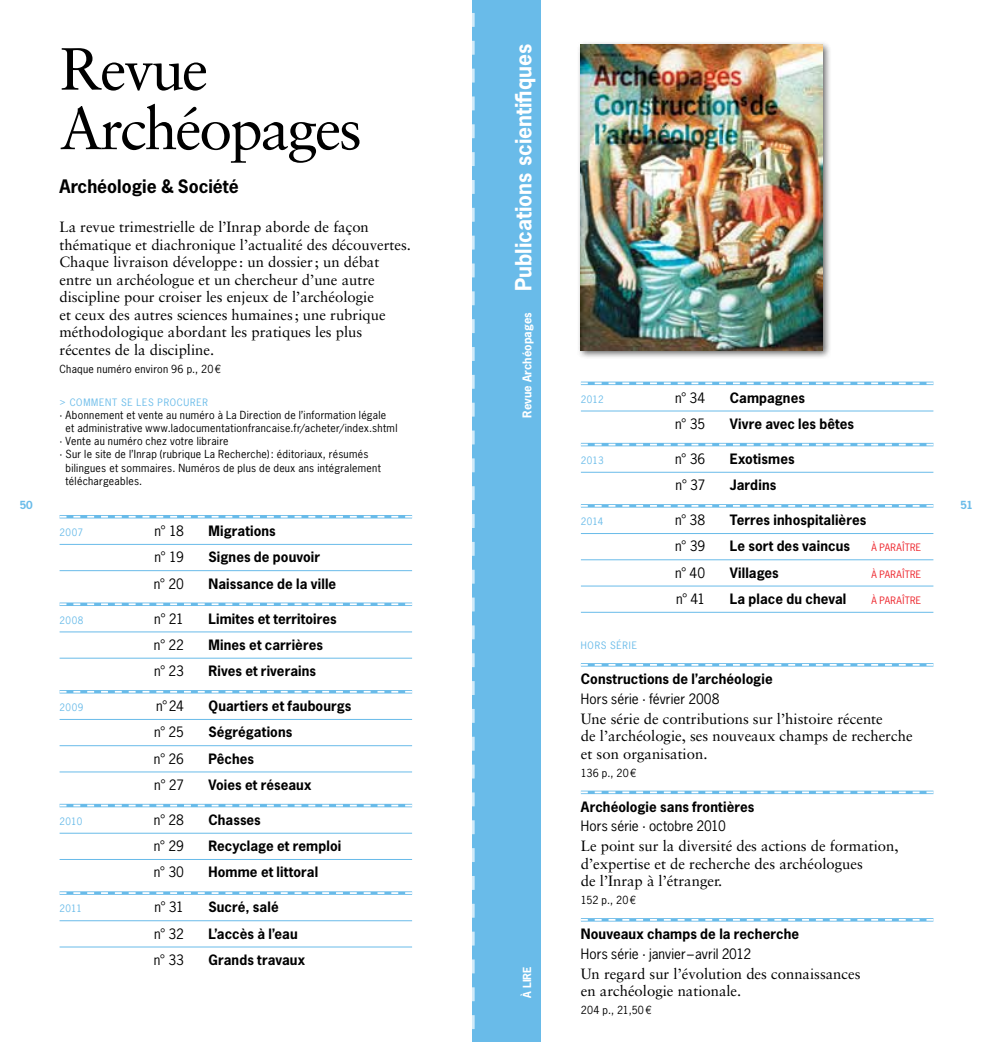
<style>
.page{position:relative;width:993px;height:1042px;background:#fff}
.page>*{position:absolute;margin:0;border:0;box-sizing:border-box;transform-origin:0 0}
.t1{font:59.5px/59.5px "Sabon LT";letter-spacing:-.04em;color:#000}
.t2{font:700 21px "News Gothic LT";color:#fff}
.t3{font:700 17.5px "News Gothic LT";color:#000}
.t4{font:14.88px/17.5px "Sabon LT";color:#000}
.t5{font:700 13.47px/26.2px "News Gothic LT";letter-spacing:.01em;color:#000}
.t6{font:13.47px "News Gothic LT";color:#000}
.t7{font:10.5px "News Gothic LT";letter-spacing:.025em;color:#000}
.t8{font:700 10.5px "News Gothic LT";color:#fff}
.t9{font:700 10.5px "News Gothic LT";color:#69bbe9}
.t10{font:9.62px "News Gothic LT";letter-spacing:.05em;color:#69bbe9}
.t11{font:9.62px "News Gothic LT";color:#ed1d24}
.s1{font-size:11.38px}
.s2{font-weight:700}
.s3{font-weight:400;font-size:9.62px;color:#ed1d24}
.s4{font-weight:400}
</style>
<div class="page">
<div style="left:471px;top:0;width:25px;height:1042px;background:#69bbe9"></div>
<div style="left:496px;top:0;width:45px;height:1042px;background:#69bbe9"></div>
<svg style="left:471px;top:0;width:3px;height:1042px"></svg>
<hr style="left:580px;top:382px;width:353px;height:3px;background:#69bbe9">
<svg style="left:580px;top:382px;width:353px;height:2px"></svg>
<hr style="left:580px;top:411px;width:353px;height:1px;background:#69bbe9">
<hr style="left:580px;top:443px;width:353px;height:3px;background:#69bbe9">
<svg style="left:580px;top:444px;width:353px;height:1px"></svg>
<hr style="left:580px;top:472px;width:353px;height:1px;background:#69bbe9">
<svg style="left:580px;top:504px;width:353px;height:4px"></svg>
<svg style="left:580px;top:505px;width:353px;height:2px"></svg>
<hr style="left:580px;top:533px;width:353px;height:1px;background:#69bbe9">
<hr style="left:580px;top:559px;width:353px;height:1px;background:#69bbe9">
<hr style="left:580px;top:586px;width:353px;height:1px;background:#69bbe9">
<hr style="left:580px;top:612px;width:353px;height:1px;background:#69bbe9">
<hr style="left:580px;top:663px;width:353px;height:3px;background:#69bbe9">
<svg style="left:580px;top:664px;width:353px;height:2px"></svg>
<svg style="left:580px;top:790px;width:353px;height:4px"></svg>
<svg style="left:580px;top:791px;width:353px;height:2px"></svg>
<hr style="left:580px;top:918px;width:353px;height:3px;background:#69bbe9">
<svg style="left:580px;top:919px;width:353px;height:2px"></svg>
<div style="left:576px;top:40px;width:255px;height:319px;background:#000;opacity:.6"></div>
<img style="left:580px;top:44px;width:242px;height:306px">
<hr style="left:60px;top:515px;width:352px;height:3px;background:#69bbe9">
<svg style="left:60px;top:516px;width:352px;height:1px"></svg>
<hr style="left:60px;top:544px;width:352px;height:1px;background:#69bbe9">
<hr style="left:60px;top:570px;width:352px;height:1px;background:#69bbe9">
<svg style="left:60px;top:602px;width:352px;height:4px"></svg>
<svg style="left:60px;top:603px;width:352px;height:2px"></svg>
<hr style="left:60px;top:631px;width:352px;height:1px;background:#69bbe9">
<hr style="left:60px;top:658px;width:352px;height:1px;background:#69bbe9">
<hr style="left:60px;top:690px;width:352px;height:3px;background:#69bbe9">
<svg style="left:60px;top:691px;width:352px;height:1px"></svg>
<hr style="left:60px;top:719px;width:352px;height:1px;background:#69bbe9">
<hr style="left:60px;top:745px;width:352px;height:1px;background:#69bbe9">
<hr style="left:60px;top:771px;width:352px;height:1px;background:#69bbe9">
<hr style="left:60px;top:804px;width:352px;height:3px;background:#69bbe9">
<svg style="left:60px;top:804px;width:352px;height:2px"></svg>
<hr style="left:60px;top:833px;width:352px;height:1px;background:#69bbe9">
<hr style="left:60px;top:859px;width:352px;height:1px;background:#69bbe9">
<svg style="left:60px;top:891px;width:352px;height:4px"></svg>
<svg style="left:60px;top:892px;width:352px;height:2px"></svg>
<hr style="left:60px;top:920px;width:352px;height:1px;background:#69bbe9">
<hr style="left:60px;top:946px;width:352px;height:1px;background:#69bbe9">
<h2 class="t2" style="left:509px;top:418px;width:375px;rotate:-90deg"><span class="s1">Revue Archéopages</span> Publications scientifiques</h2>
<h1 class="t1" style="left:60px;top:39px;width:304px">Revue<br>Archéopages</h1>
<p class="t3" style="left:60px;top:175px;width:181px">Archéologie &amp; Société</p>
<p class="t4" style="left:60px;top:218px;width:353px">La revue trimestrielle de l’Inrap aborde de façon thématique et diachronique l’actualité des découvertes.<br>Chaque livraison développe : un dossier; un débat entre un archéologue et un chercheur d’une autre discipline pour croiser les enjeux de l’archéologie<br>et ceux des autres sciences humaines; une rubrique méthodologique abordant les pratiques les plus récentes de la discipline.</p>
<p class="t7" style="left:60px;top:362px;width:163px">Chaque numéro environ 96 p., 20€</p>
<p class="t10" style="left:60px;top:396px;width:32px">&gt; Comme</p>
<p class="t10" style="left:105px;top:396px;width:38px">ntse les</p>
<p class="t10" style="left:157px;top:396px;width:40px">procurer</p>
<p class="t7" style="left:60px;top:408px;width:328px">· Abonnement et vente au numéro à La Direction de l’information légale</p>
<p class="t7" style="left:65px;top:421px;width:333px">et administrative www.ladocumentationfrancaise.fr/acheter/index.shtml</p>
<p class="t7" style="left:60px;top:435px;width:170px">· Vente au numéro chez votre libraire</p>
<p class="t7" style="left:60px;top:448px;width:310px">· Sur le site de l’Inrap (rubrique La Recherche): éditoriaux, résumés</p>
<p class="t7" style="left:65px;top:461px;width:317px">bilingues et sommaires. Numéros de plus de deux ans intégralement</p>
<p class="t7" style="left:65px;top:474px;width:78px">téléchargeables.</p>
<p class="t10" style="left:580px;top:393px;width:24px">2012</p>
<p class="t6" style="left:674px;top:389px;width:48px">n° 34 <span class="s2">C</span></p>
<p class="t5" style="left:739px;top:384px;width:67px">ampagnes</p>
<p class="t6" style="left:675px;top:415px;width:31px">n° 35</p>
<p class="t5" style="left:729px;top:410px;width:126px">Vivre avec les bêtes</p>
<p class="t10" style="left:580px;top:454px;width:24px">2013</p>
<p class="t6" style="left:675px;top:450px;width:32px">n° 36</p>
<p class="t5" style="left:729px;top:445px;width:66px">Exotismes</p>
<p class="t6" style="left:675px;top:476px;width:31px">n° 37</p>
<p class="t5" style="left:729px;top:472px;width:48px">Jardins</p>
<p class="t10" style="left:580px;top:515px;width:24px">2014</p>
<p class="t6" style="left:674px;top:511px;width:32px">n° 38</p>
<p class="t5" style="left:729px;top:507px;width:138px">Terres inhospitalières</p>
<p class="t6" style="left:675px;top:538px;width:31px">n° 39</p>
<p class="t5" style="left:729px;top:533px;width:122px">Le sort des vaincus</p>
<p class="t11" style="left:871px;top:541px;width:15px">à para</p>
<p class="t11" style="left:902px;top:541px;width:9px">ître</p>
<p class="t6" style="left:674px;top:564px;width:32px">n° 40</p>
<p class="t5" style="left:729px;top:559px;width:50px">Villages</p>
<p class="t11" style="left:871px;top:568px;width:15px">à para</p>
<p class="t11" style="left:902px;top:568px;width:9px">ître</p>
<p class="t6" style="left:675px;top:590px;width:31px">n° 41</p>
<p class="t5" style="left:729px;top:585px;width:133px">La place du cheval <span class="s3">à</span></p>
<p class="t11" style="left:879px;top:594px;width:7px">para</p>
<p class="t11" style="left:902px;top:594px;width:9px">ître</p>
<p class="t10" style="left:580px;top:639px;width:36px">Hors série</p>
<p class="t5" style="left:580px;top:666px;width:193px">Constructions de l’archéologie</p>
<p class="t6" style="left:580px;top:690px;width:140px">Hors série · février 2008</p>
<p class="t4" style="left:580px;top:709px;width:333px">Une série de contributions sur l’histoire récente<br>de l’archéologie, ses nouveaux champs de recherche et son organisation.</p>
<p class="t7" style="left:580px;top:766px;width:57px">136 p., 20€</p>
<p class="t5" style="left:580px;top:793px;width:175px">Archéologie sans frontières</p>
<p class="t6" style="left:580px;top:817px;width:146px">Hors série · octobre 2010</p>
<p class="t4" style="left:580px;top:837px;width:319px">Le point sur la diversité des actions de formation, d’expertise et de recherche des archéologues<br>de l’Inrap à l’étranger.</p>
<p class="t7" style="left:580px;top:893px;width:56px">152 p., 20€</p>
<p class="t5" style="left:580px;top:920px;width:220px">Nouveaux champs de la recherche</p>
<p class="t6" style="left:580px;top:945px;width:172px">Hors série · janvier–avril 2012</p>
<p class="t4" style="left:580px;top:964px;width:281px">Un regard sur l’évolution des connaissances en archéologie nationale.</p>
<p class="t7" style="left:580px;top:1003px;width:72px">204 p., 21,50€</p>
<p class="t9" style="left:20px;top:498px;width:14px">50</p>
<p class="t9" style="left:960px;top:498px;width:14px">51</p>
<p class="t10" style="left:60px;top:526px;width:25px">2007</p>
<p class="t6" style="left:154px;top:522px;width:31px">n° 18</p>
<p class="t5" style="left:208px;top:517px;width:69px">Migrations</p>
<p class="t6" style="left:154px;top:548px;width:31px">n° 19</p>
<p class="t5" style="left:208px;top:544px;width:113px">Signes de pouvoir</p>
<p class="t6" style="left:154px;top:575px;width:31px">n° 20</p>
<p class="t5" style="left:208px;top:570px;width:129px">Naissance de la ville</p>
<p class="t10" style="left:60px;top:614px;width:25px">2008</p>
<p class="t6" style="left:154px;top:610px;width:31px">n° 21</p>
<p class="t5" style="left:208px;top:605px;width:130px">Limites et territoires</p>
<p class="t6" style="left:154px;top:636px;width:31px">n° 22</p>
<p class="t5" style="left:208px;top:631px;width:116px">Mines et carrières</p>
<p class="t6" style="left:154px;top:662px;width:48px">n° 23 <span class="s2">R</span></p>
<p class="t5" style="left:217px;top:657px;width:100px">ives et riverains</p>
<p class="t10" style="left:60px;top:701px;width:25px">2009</p>
<p class="t6" style="left:156px;top:697px;width:29px">n°24</p>
<p class="t5" style="left:208px;top:692px;width:144px">Quartiers et faubourgs</p>
<p class="t6" style="left:154px;top:723px;width:31px">n° 25</p>
<p class="t5" style="left:208px;top:719px;width:85px">Ségrégations</p>
<p class="t6" style="left:154px;top:750px;width:31px">n° 26</p>
<p class="t5" style="left:208px;top:745px;width:47px">Pêches</p>
<p class="t6" style="left:154px;top:776px;width:31px">n° 27</p>
<p class="t5" style="left:208px;top:771px;width:104px">Voies et réseaux</p>
<p class="t10" style="left:60px;top:815px;width:24px">2010</p>
<p class="t6" style="left:154px;top:811px;width:48px">n° 28 <span class="s2">C</span></p>
<p class="t5" style="left:154px;top:806px;width:189px;text-indent:64px">hasses<br><span class="s4">n° 29</span> Recyclage et remploi <span class="s4">n° 30</span></p>
<p class="t5" style="left:208px;top:859px;width:111px">Homme et littoral</p>
<p class="t10" style="left:60px;top:902px;width:24px">2011</p>
<p class="t6" style="left:154px;top:898px;width:31px">n° 31</p>
<p class="t5" style="left:208px;top:894px;width:72px">Sucré, salé</p>
<p class="t6" style="left:154px;top:925px;width:31px">n° 32</p>
<p class="t5" style="left:208px;top:920px;width:91px">L’accès à l’eau</p>
<p class="t6" style="left:154px;top:951px;width:32px">n° 33</p>
<p class="t5" style="left:208px;top:946px;width:98px">Grands travaux</p>
<p class="t8" style="left:520px;top:998px;width:33px;rotate:-90deg">à Lire</p>
</div>
